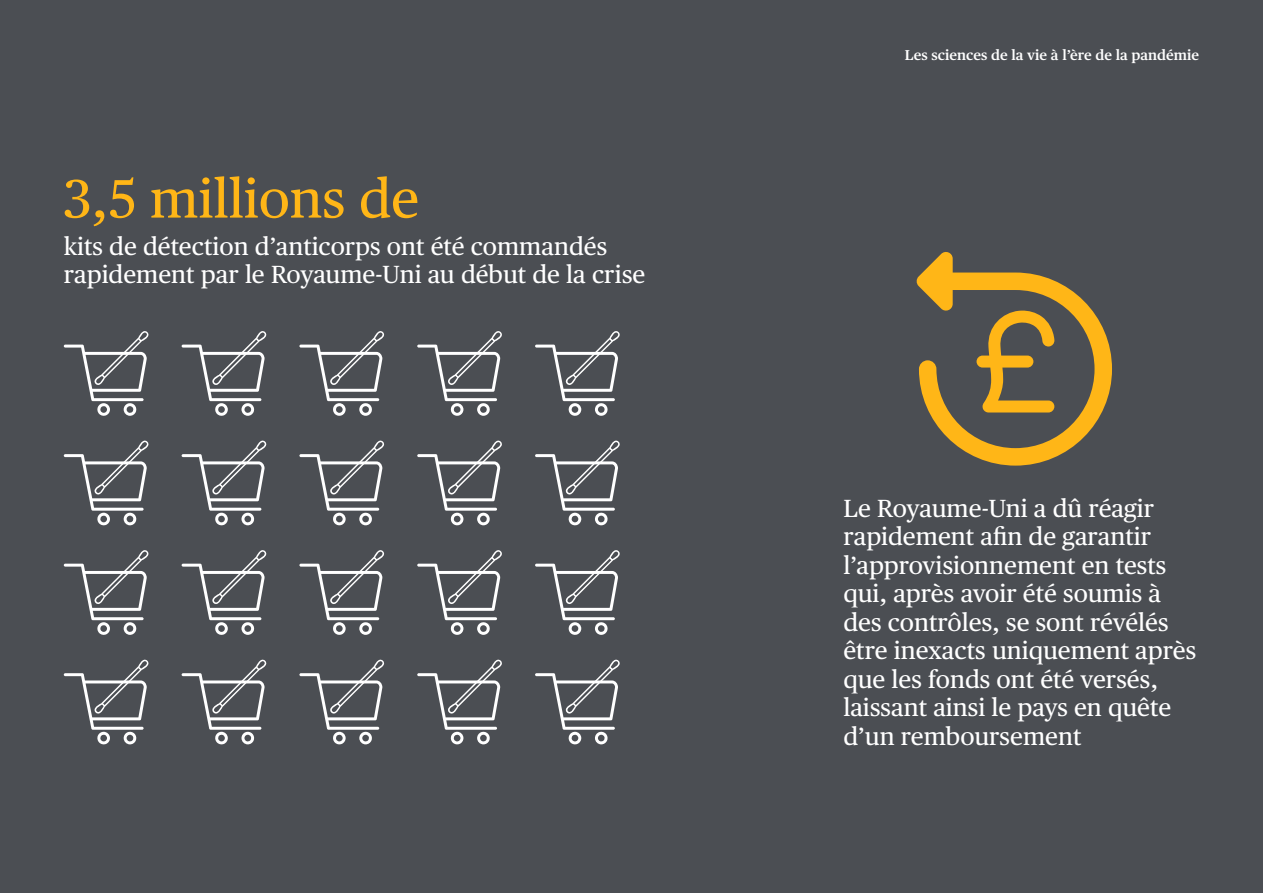
<style>
.page{position:relative;width:1263px;height:893px;background:#4b4e53}
.page>*{position:absolute;margin:0;border:0;box-sizing:border-box;transform-origin:0 0}
.t1{font:54px "Chubb Publico Text";color:#ffb617}
.t2{font:24.75px/28.5px "Chubb Publico Text";color:#fff}
.t3{font:600 14.25px "Chubb Publico Text";color:#fff}
</style>
<div class="page">
<svg style="left:417px;top:331px;width:85px;height:85px"></svg>
<svg style="left:417px;top:440px;width:85px;height:86px"></svg>
<svg style="left:417px;top:550px;width:85px;height:85px"></svg>
<svg style="left:417px;top:659px;width:85px;height:86px"></svg>
<svg style="left:535px;top:331px;width:85px;height:85px"></svg>
<svg style="left:64px;top:331px;width:85px;height:85px"></svg>
<svg style="left:535px;top:440px;width:85px;height:86px"></svg>
<svg style="left:64px;top:440px;width:85px;height:86px"></svg>
<svg style="left:535px;top:550px;width:85px;height:85px"></svg>
<svg style="left:64px;top:550px;width:85px;height:85px"></svg>
<svg style="left:535px;top:659px;width:85px;height:86px"></svg>
<svg style="left:64px;top:659px;width:85px;height:86px"></svg>
<svg style="left:182px;top:331px;width:85px;height:85px"></svg>
<svg style="left:182px;top:440px;width:85px;height:86px"></svg>
<svg style="left:182px;top:550px;width:85px;height:85px"></svg>
<svg style="left:182px;top:659px;width:85px;height:86px"></svg>
<svg style="left:299px;top:331px;width:86px;height:85px"></svg>
<svg style="left:299px;top:440px;width:86px;height:86px"></svg>
<svg style="left:299px;top:550px;width:85px;height:85px"></svg>
<svg style="left:299px;top:659px;width:86px;height:86px"></svg>
<svg style="left:916px;top:252px;width:196px;height:214px"></svg>
<h1 class="t1" style="left:64px;top:158px;width:357px">3,5 millions de</h1>
<p class="t2" style="left:64px;top:230px;width:583px">kits de détection d’anticorps ont été commandés rapidement par le Royaume-Uni au début de la crise</p>
<p class="t3" style="left:905px;top:44px;width:296px">Les sciences de la vie à l’ère de la pandémie</p>
<p class="t2" style="left:843px;top:492px;width:354px">Le Royaume-Uni a dû réagir rapidement afin de garantir l’approvisionnement en tests qui, après avoir été soumis à des contrôles, se sont révélés être inexacts uniquement après que les fonds ont été versés, laissant ainsi le pays en quête d’un remboursement</p>
</div>
